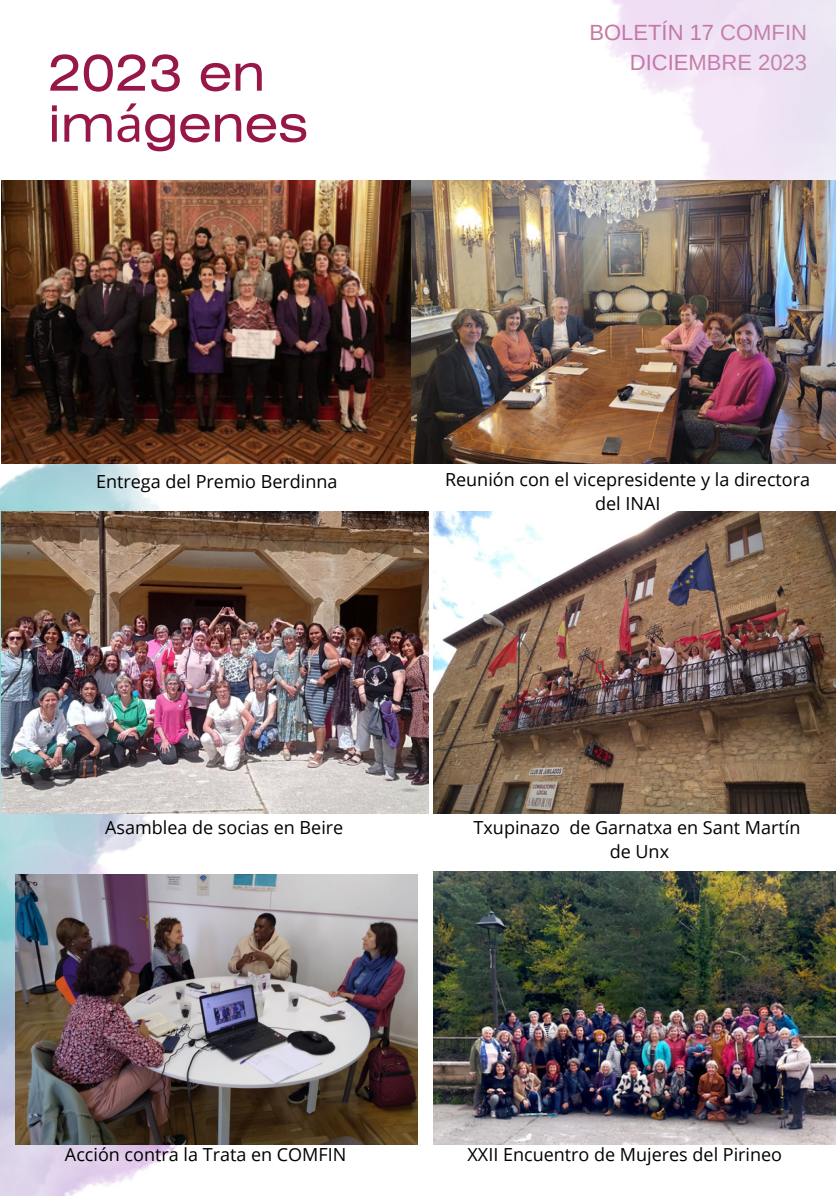
<style>
.page{position:relative;width:836px;height:1196px;background:#fff}
.page>*{position:absolute;margin:0;border:0;box-sizing:border-box;transform-origin:0 0}
.t1{font:50px/51px "Helios Ext";color:#971748}
.t2{font:22px/30px "Arimo";color:#c57b9f;text-align:right}
.t3{font:18px/24px "Open Sans";color:#000;text-align:center}
.s1{font-family:"Noto Sans"}
</style>
<div class="page">
<img style="left:606px;top:0;width:230px;height:512px">
<img style="left:0;top:343px;width:249px;height:852px">
<img style="left:2px;top:180px;width:834px;height:284px">
<img style="left:434px;top:512px;width:402px;height:301px">
<img style="left:2px;top:512px;width:426px;height:301px">
<img style="left:434px;top:871px;width:402px;height:273px">
<img style="left:16px;top:874px;width:402px;height:270px">
<h1 class="t1" style="left:48px;top:52px;width:262px">2023 en im<span class="s1">á</span>genes</h1>
<p class="t2" style="left:589px;top:17px;width:219px">BOLETÍN 17 COMFIN<br>DICIEMBRE 2023</p>
<p class="t3" style="left:96px;top:468px;width:243px">Entrega del Premio Berdinna</p>
<p class="t3" style="left:445px;top:467px;width:366px">Reunión con el vicepresidente y la directora del INAI</p>
<p class="t3" style="left:105px;top:815px;width:240px">Asamblea de socias en Beire</p>
<p class="t3" style="left:473px;top:815px;width:328px">Txupinazo de Garnatxa en Sant Martín de Unx</p>
<p class="t3" style="left:65px;top:1141px;width:283px">Acción contra la Trata en COMFIN</p>
<p class="t3" style="left:467px;top:1141px;width:316px">XXII Encuentro de Mujeres del Pirineo</p>
</div>
